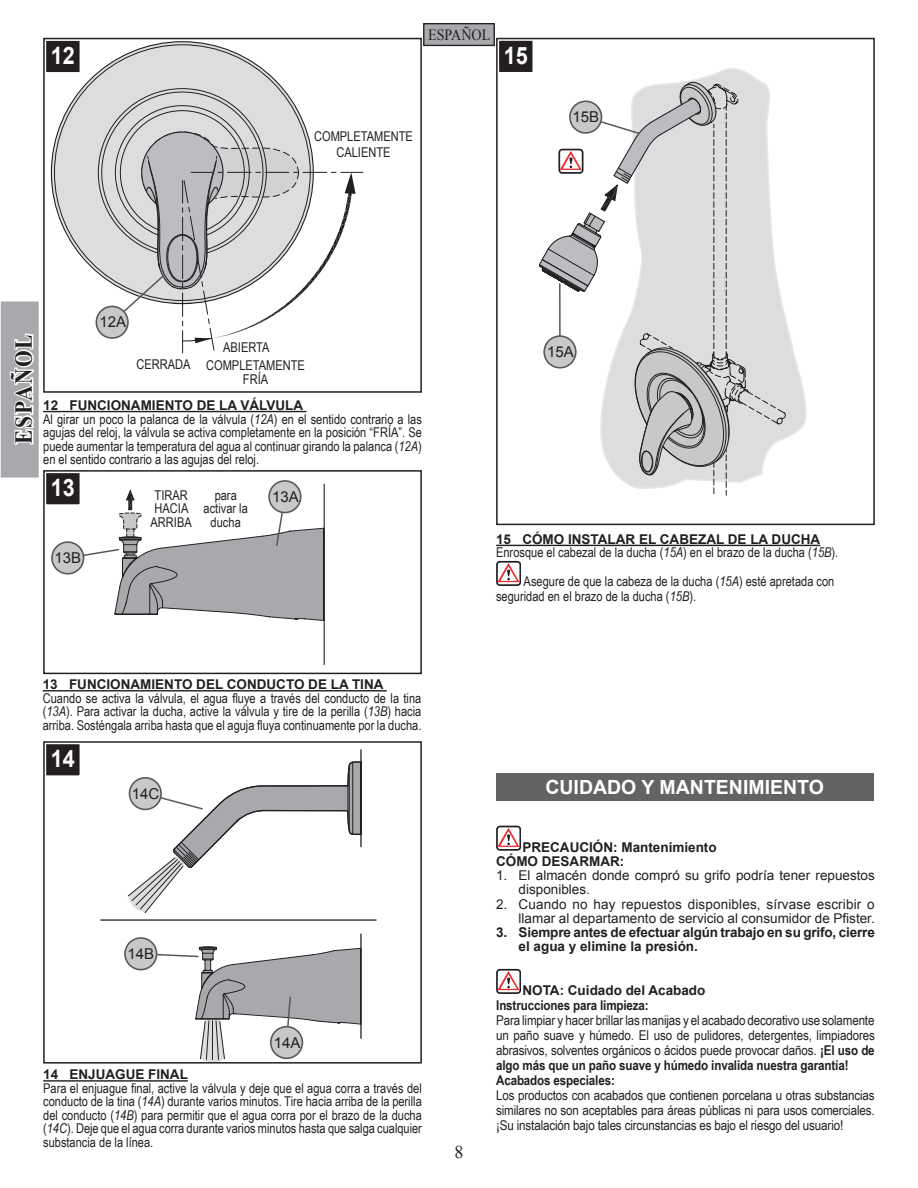
<style>
.page{position:relative;width:918px;height:1188px;background:#fff}
.page>*{position:absolute;margin:0;border:0;box-sizing:border-box;transform-origin:0 0}
.t1{font:700 24.3px "Times New Roman";letter-spacing:.075em;color:#231f20;scale:.88 1}
.t2{font:700 24px "Arial";letter-spacing:-.01em;color:#fff;scale:.9 1}
.t3{font:700 19.5px "Arial";color:#fff}
.t4{font:18px "Times New Roman";color:#231f20}
.t5{font:15.6px "Times New Roman";color:#231f20;scale:.9 1}
.t6{font:15px "Arial";color:#231f20}
.t7{font:13.5px/13.5px "Arial Narrow";color:#231f20;text-align:justify}
.t8{font:13.5px/15px "Arial Narrow";color:#231f20;text-align:justify;scale:1.05 1}
.t9{font:700 13.5px/14.2px "Arial";color:#231f20}
.t10{font:13.5px/14.2px "Arial";color:#231f20}
.t11{font:700 13.5px "Arial Narrow";letter-spacing:-.01em;color:#231f20;scale:1.05 1}
.s1{font-style:italic}
.s2{font-weight:700}
</style>
<div class="page">
<div style="left:424px;top:24px;width:70px;height:21px;background:#a8a9ad"></div>
<div style="left:423px;top:23px;width:72px;height:23px;border:1px solid #231f20"></div>
<svg style="left:0;top:301px;width:39px;height:177px"></svg>
<hr style="left:43px;top:690px;width:344px;height:2px;background:#231f20">
<hr style="left:43px;top:1080px;width:145px;height:2px;background:#231f20">
<hr style="left:496px;top:545px;width:324px;height:1px;background:#231f20">
<div style="left:497px;top:562px;width:23px;height:23px;background:#fcddde;border-radius:3px"></div>
<div style="left:496px;top:561px;width:25px;height:25px;border:2px solid #231f20;border-radius:3px"></div>
<svg style="left:497px;top:563px;width:22px;height:19px"></svg>
<hr style="left:43px;top:411px;width:263px;height:1px;background:#231f20">
<div style="left:496px;top:826px;width:25px;height:24px;border:2px solid #231f20;border-radius:3px"></div>
<svg style="left:497px;top:828px;width:22px;height:19px"></svg>
<div style="left:497px;top:970px;width:23px;height:23px;background:#fce3e3;border-radius:3px"></div>
<div style="left:496px;top:969px;width:25px;height:25px;border:2px solid #231f20;border-radius:3px"></div>
<svg style="left:497px;top:971px;width:22px;height:19px"></svg>
<div style="left:496px;top:774px;width:377px;height:27px;background:#636366"></div>
<div style="left:45px;top:472px;width:36px;height:34px;background:#231f20"></div>
<div style="left:43px;top:470px;width:40px;height:37px;border:3px solid #fff"></div>
<div style="left:45px;top:39px;width:36px;height:35px;background:#231f20"></div>
<div style="left:43px;top:38px;width:40px;height:37px;border:3px solid #fff"></div>
<div style="left:45px;top:743px;width:36px;height:34px;background:#231f20"></div>
<div style="left:43px;top:741px;width:40px;height:37px;border:3px solid #fff"></div>
<div style="left:498px;top:39px;width:36px;height:34px;background:#231f20"></div>
<div style="left:496px;top:38px;width:40px;height:37px;border:3px solid #fff"></div>
<div style="left:51px;top:42px;width:262px;height:262px;background:#dcdddf;border-radius:50%"></div>
<div style="left:43px;top:38px;width:379px;height:355px;border:2px solid #231f20"></div>
<hr style="left:324px;top:484px;width:1px;height:181px;background:#231f20">
<div style="left:43px;top:470px;width:379px;height:204px;border:2px solid #231f20"></div>
<svg style="left:688px;top:68px;width:119px;height:370px"></svg>
<div style="left:496px;top:38px;width:379px;height:487px;border:2px solid #231f20"></div>
<hr style="left:101px;top:919px;width:275px;height:2px;background:#231f20">
<hr style="left:360px;top:750px;width:2px;height:97px;background:#231f20">
<div style="left:43px;top:741px;width:379px;height:323px;border:2px solid #231f20"></div>
<svg style="left:91px;top:81px;width:272px;height:272px"></svg>
<div style="left:96px;top:306px;width:32px;height:32px;background:#c7c8ca;border-radius:50%"></div>
<div style="left:96px;top:306px;width:33px;height:33px;border:2px solid #57585a;border-radius:50%"></div>
<svg style="left:125px;top:938px;width:32px;height:32px"></svg>
<div style="left:124px;top:937px;width:33px;height:33px;border:2px solid #57585a;border-radius:50%"></div>
<svg style="left:128px;top:761px;width:234px;height:302px"></svg>
<div style="left:129px;top:778px;width:32px;height:31px;background:#c7c8ca;border-radius:50%"></div>
<div style="left:129px;top:777px;width:33px;height:33px;border:2px solid #57585a;border-radius:50%"></div>
<svg style="left:538px;top:81px;width:248px;height:415px"></svg>
<svg style="left:269px;top:481px;width:32px;height:32px"></svg>
<div style="left:268px;top:480px;width:34px;height:33px;border:2px solid #57585a;border-radius:50%"></div>
<svg style="left:66px;top:490px;width:259px;height:131px"></svg>
<div style="left:52px;top:542px;width:32px;height:32px;background:#c7c8ca;border-radius:50%"></div>
<div style="left:51px;top:541px;width:33px;height:34px;border:2px solid #57585a;border-radius:50%"></div>
<p class="t2" style="left:51px;top:39px;width:28px">12</p>
<p class="t5" style="left:428px;top:24px;width:71px">ESPAÑOL</p>
<p class="t2" style="left:504px;top:39px;width:28px">15</p>
<p class="t7" style="left:314px;top:127px;width:100px;line-height:16.2px;text-align:center">COMPLETAMENTE<br>CALIENTE</p>
<p class="t6" style="left:573px;top:107px;width:28px">15B</p>
<h1 class="t1" style="left:7px;top:444px;width:126px;rotate:-90deg">ESPAÑOL</h1>
<p class="t6" style="left:99px;top:312px;width:28px">12A</p>
<p class="t7" style="left:223px;top:340px;width:48px">ABIERTA</p>
<p class="t7" style="left:137px;top:357px;width:56px">CERRADA</p>
<p class="t7" style="left:206px;top:358px;width:100px;text-align:center">COMPLETAMENTE<br>FRÍA</p>
<p class="t9" style="left:43px;top:399px;width:262px">12 FUNCIONAMIENTO DE LA VÁLVULA</p>
<p class="t7" style="left:43px;top:412px;width:380px">Al girar un poco la palanca de la válvula (<span class="s1">12A</span>) en el sentido contrario a las agujas del reloj, la válvula se activa completamente en la posición “FRÍA”. Se puede aumentar la temperatura del agua al continuar girando la palanca (<span class="s1">12A</span>) en el sentido contrario a las agujas del reloj.</p>
<p class="t2" style="left:51px;top:472px;width:28px">13</p>
<p class="t6" style="left:55px;top:548px;width:28px">13B</p>
<p class="t7" style="left:151px;top:488px;width:43px;text-align:left">TIRAR<br>HACIA<br>ARRIBA</p>
<p class="t7" style="left:204px;top:488px;width:46px;text-align:center">para activar la ducha</p>
<p class="t6" style="left:272px;top:487px;width:28px">13A</p>
<p class="t9" style="left:43px;top:678px;width:342px">13 FUNCIONAMIENTO DEL CONDUCTO DE LA TINA</p>
<p class="t7" style="left:43px;top:691px;width:380px">Cuando se activa la válvula, el agua fluye a través del conducto de la tina (<span class="s1">13A</span>). Para activar la ducha, active la válvula y tire de la perilla (<span class="s1">13B</span>) hacia arriba. Sosténgala arriba hasta que el aguja fluya continuamente por la ducha.</p>
<p class="t2" style="left:51px;top:743px;width:28px">14</p>
<p class="t6" style="left:132px;top:784px;width:29px">14C</p>
<p class="t6" style="left:128px;top:944px;width:28px">14B</p>
<p class="t6" style="left:274px;top:1033px;width:28px">14A</p>
<p class="t9" style="left:43px;top:1068px;width:146px">14 ENJUAGUE FINAL</p>
<p class="t7" style="left:43px;top:1081px;width:380px">Para el enjuague final, active la válvula y deje que el agua corra a través del conducto de la tina (<span class="s1">14A</span>) durante varios minutos. Tire hacia arriba de la perilla del conducto (<span class="s1">14B</span>) para permitir que el agua corra por el brazo de la ducha (<span class="s1">14C</span>). Deje que el agua corra durante varios minutos hasta que salga cualquier substancia de la línea.</p>
<h3 class="t4" style="left:454px;top:1140px;width:10px">8</h3>
<p class="t6" style="left:547px;top:342px;width:28px">15A</p>
<p class="t9" style="left:496px;top:533px;width:326px">15 CÓMO INSTALAR EL CABEZAL DE LA DUCHA</p>
<p class="t7" style="left:496px;top:545px;width:344px">Enrosque el cabezal de la ducha (<span class="s1">15A</span>) en el brazo de la ducha (<span class="s1">15B</span>).</p>
<p class="t7" style="left:496px;top:573px;width:340px;line-height:15px;text-indent:28px">Asegure de que la cabeza de la ducha (<span class="s1">15A</span>) esté apretada con seguridad en el brazo de la ducha (<span class="s1">15B</span>).</p>
<p class="t3" style="left:545px;top:775px;width:280px">CUIDADO Y MANTENIMIENTO</p>
<p class="t9" style="left:522px;top:840px;width:196px">PRECAUCIÓN: Mantenimiento</p>
<p class="t9" style="left:496px;top:855px;width:130px">CÓMO DESARMAR:</p>
<p class="t10" style="left:519px;top:869px;width:358px;text-indent:-22px">1. El almacén donde compró su grifo podría tener repuestos disponibles.</p>
<p class="t10" style="left:496px;top:897px;width:380px;text-align:right">2. Cuando no hay repuestos disponibles, sírvase escribir o llamar al departamento de servicio al consumidor de Pfister.</p>
<p class="t9" style="left:519px;top:926px;width:358px;text-indent:-22px">3. Siempre antes de efectuar algún trabajo en su grifo, cierre el agua y elimine la presión.</p>
<p class="t9" style="left:522px;top:984px;width:184px">NOTA: Cuidado del Acabado</p>
<p class="t11" style="left:496px;top:995px;width:147px">Instrucciones para limpieza:</p>
<p class="t8" style="left:496px;top:1012px;width:362px">Para limpiar y hacer brillar las manijas y el acabado decorativo use solamente un paño suave y húmedo. El uso de pulidores, detergentes, limpiadores abrasivos, solventes orgánicos o ácidos puede provocar daños. <span class="s2">¡El uso de algo más que un paño suave y húmedo invalida nuestra garantía!</span></p>
<p class="t11" style="left:496px;top:1070px;width:115px">Acabados especiales:</p>
<p class="t8" style="left:496px;top:1087px;width:362px">Los productos con acabados que contienen porcelana u otras substancias similares no son aceptables para áreas públicas ni para usos comerciales. ¡Su instalación bajo tales circunstancias es bajo el riesgo del usuario!</p>
</div>
